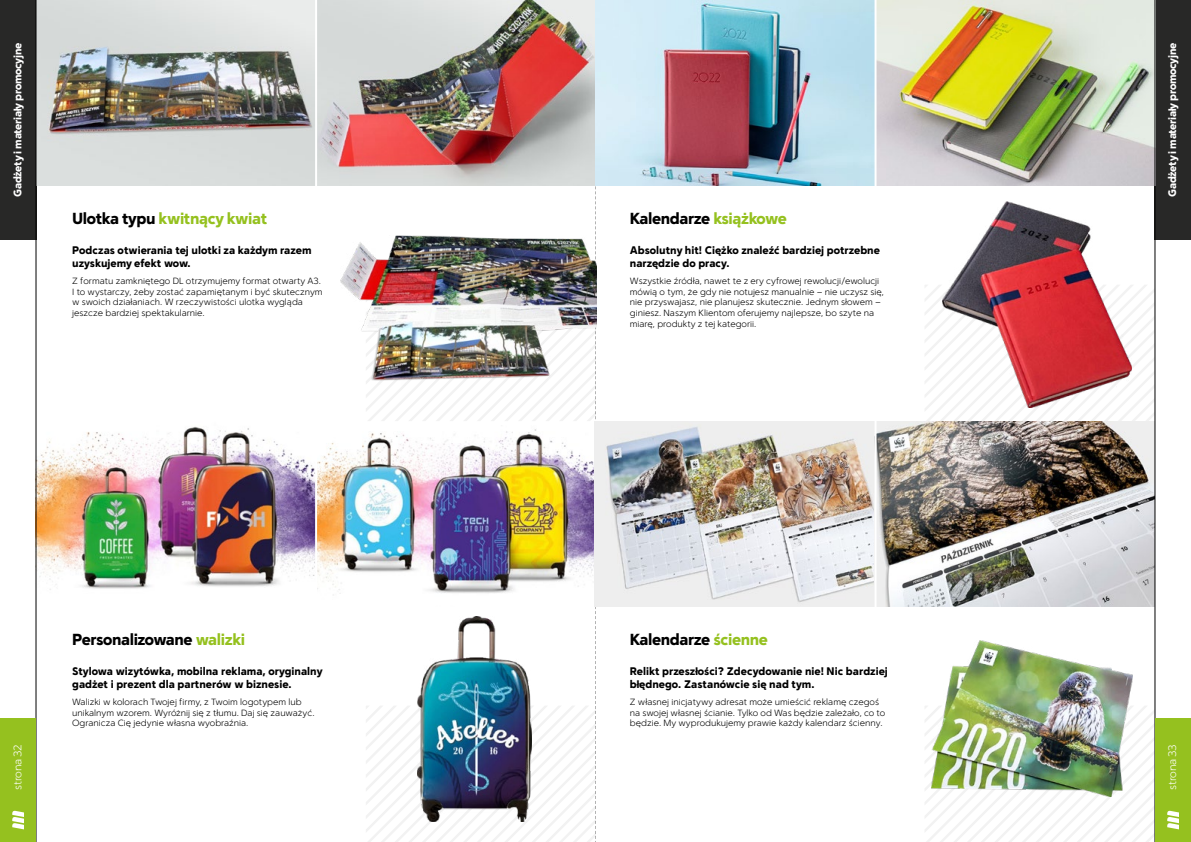
<style>
.page{position:relative;width:1191px;height:842px;background:#fff}
.page>*{position:absolute;margin:0;border:0;box-sizing:border-box;transform-origin:0 0}
.t1{font:900 16px "Simple Sans";letter-spacing:-.025em;color:#000}
.t2{font:900 16px "Simple Sans";letter-spacing:-.025em;color:#95c11f}
.t3{font:900 11px/13.2px "Simple Sans";color:#000}
.t4{font:900 11px "Simple Sans";letter-spacing:-.025em;color:#fff}
.t5{font:300 11px "Simple Sans";letter-spacing:-.025em;color:#fff}
.t6{font:300 9px/10.8px "Simple Sans";color:#000}
.s1{color:#000}
.s2{color:#95c11f}
</style>
<div class="page">
<img style="left:37px;top:421px;width:1117px;height:186px">
<div style="left:0;top:0;width:36px;height:240px;background:#282827"></div>
<img style="left:37px;top:0;width:1117px;height:186px">
<div style="left:1154px;top:0;width:37px;height:240px;background:#282827"></div>
<img style="left:366px;top:0;width:230px;height:842px">
<hr style="left:315px;top:417px;width:2px;height:194px;background:#fff">
<hr style="left:315px;top:0;width:2px;height:193px;background:#fff">
<svg style="left:925px;top:706px;width:229px;height:136px"></svg>
<hr style="left:874px;top:417px;width:2px;height:194px;background:#fff">
<svg style="left:925px;top:285px;width:229px;height:136px"></svg>
<hr style="left:874px;top:0;width:2px;height:190px;background:#fff">
<img style="left:341px;top:218px;width:255px;height:168px">
<img style="left:417px;top:616px;width:114px;height:205px">
<img style="left:943px;top:201px;width:188px;height:206px">
<img style="left:932px;top:641px;width:200px;height:156px">
<hr style="left:1154px;top:0;width:1px;height:842px;background:#000">
<hr style="left:36px;top:0;width:1px;height:842px;background:#000">
<div style="left:1155px;top:718px;width:36px;height:124px;background:#95c11f"></div>
<div style="left:0;top:718px;width:36px;height:124px;background:#95c11f"></div>
<svg style="left:1167px;top:810px;width:12px;height:19px"></svg>
<svg style="left:12px;top:810px;width:12px;height:19px"></svg>
<p class="t4" style="left:11px;top:197px;width:155px;rotate:-90deg">Gadżety i materiały promocyjne</p>
<h1 class="t2" style="left:72px;top:209px;width:197px"><span class="s1">Ulotka typu</span> kwitnący kwiat</h1>
<p class="t3" style="left:72px;top:244px;width:241px">Podczas otwierania tej ulotki za każdym razem uzyskujemy efekt wow.</p>
<p class="t6" style="left:72px;top:275px;width:252px">Z formatu zamkniętego DL otrzymujemy format otwarty A3.<br>I to wystarczy, żeby zostać zapamiętanym i być skutecznym w swoich działaniach. W rzeczywistości ulotka wygląda jeszcze bardziej spektakularnie.</p>
<h1 class="t1" style="left:72px;top:629px;width:174px">Personalizowane <span class="s2">walizki</span></h1>
<p class="t3" style="left:72px;top:664px;width:252px">Stylowa wizytówka, mobilna reklama, oryginalny gadżet i prezent dla partnerów w biznesie.</p>
<p class="t6" style="left:72px;top:696px;width:244px">Walizki w kolorach Twojej firmy, z Twoim logotypem lub unikalnym wzorem. Wyróżnij się z tłumu. Daj się zauważyć.<br>Ogranicza Cię jedynie własna wyobraźnia.</p>
<h1 class="t1" style="left:630px;top:208px;width:158px">Kalendarze <span class="s2">książkowe</span></h1>
<p class="t3" style="left:630px;top:243px;width:252px">Absolutny hit! Ciężko znaleźć bardziej potrzebne narzędzie do pracy.</p>
<p class="t6" style="left:630px;top:275px;width:256px">Wszystkie źródła, nawet te z ery cyfrowej rewolucji/ewolucji mówią o tym, że gdy nie notujesz manualnie – nie uczysz się, nie przyswajasz, nie planujesz skutecznie. Jednym słowem – giniesz. Naszym Klientom oferujemy najlepsze, bo szyte na miarę, produkty z tej kategorii.</p>
<h1 class="t1" style="left:630px;top:629px;width:140px">Kalendarze <span class="s2">ścienne</span></h1>
<p class="t3" style="left:630px;top:664px;width:259px">Relikt przeszłości? Zdecydowanie nie! Nic bardziej błędnego. Zastanówcie się nad tym.</p>
<p class="t6" style="left:630px;top:696px;width:257px">Z własnej inicjatywy adresat może umieścić reklamę czegoś na swojej własnej ścianie. Tylko od Was będzie zależało, co to będzie. My wyprodukujemy prawie każdy kalendarz ścienny.</p>
<p class="t4" style="left:1165px;top:197px;width:155px;rotate:-90deg">Gadżety i materiały promocyjne</p>
<p class="t5" style="left:11px;top:790px;width:47px;rotate:-90deg">strona 32</p>
<p class="t5" style="left:1165px;top:790px;width:47px;rotate:-90deg">strona 33</p>
</div>
